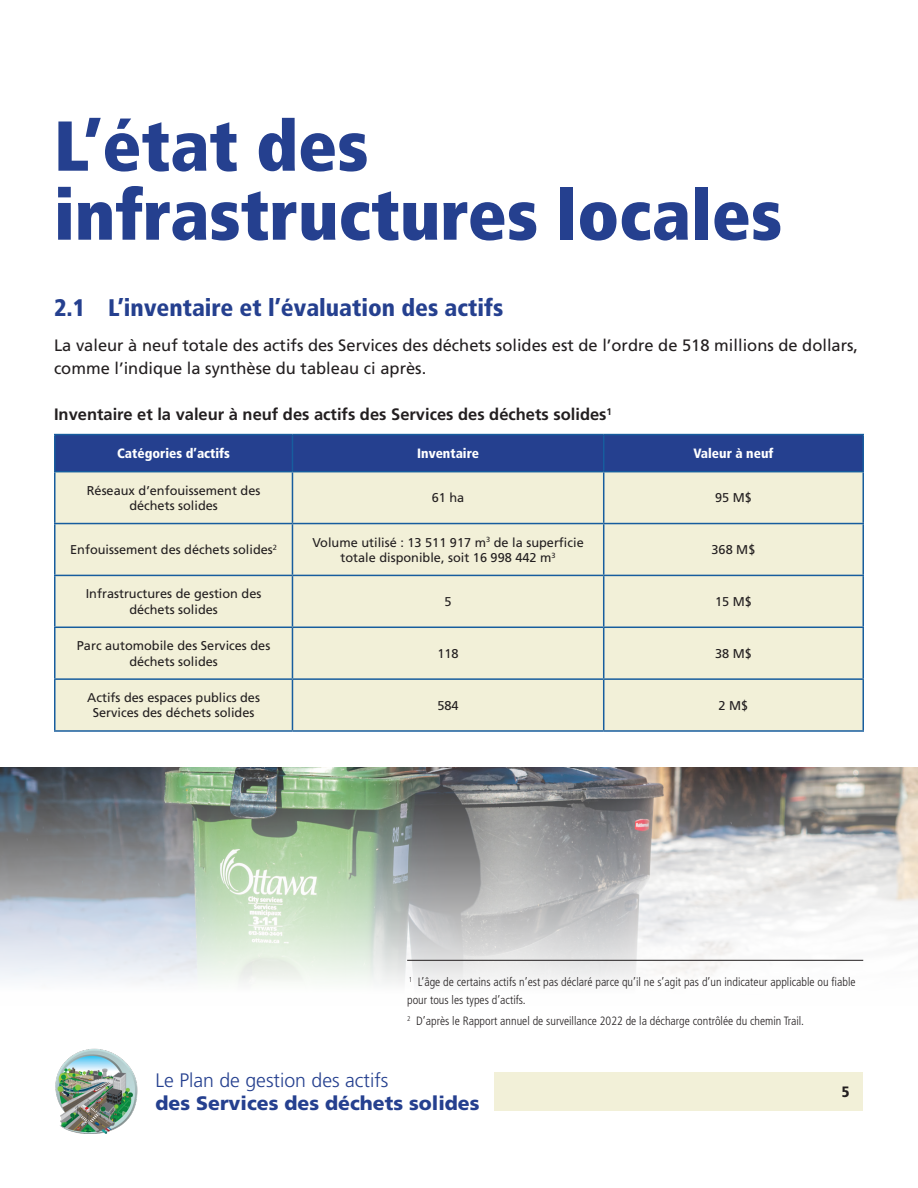
<style>
.page{position:relative;width:918px;height:1188px;background:#fff}
.page>*{position:absolute;margin:0;border:0;box-sizing:border-box;transform-origin:0 0}
.t1{font:900 condensed 70.5px/69px "Frutiger LT Std";color:#25408f}
.t2{font:900 condensed 24px "Frutiger LT Std";color:#25408f}
.t3{font:900 19.5px "Frutiger LT Std";color:#25408f}
.t4{font:300 19.5px "Frutiger LT Std";color:#25408f}
.Body{font:16.5px/22.5px "Frutiger LT Std";color:#231f20}
.t5{font:700 16.5px "Frutiger LT Std";color:#231f20}
.t6{font:900 condensed 15px "Frutiger LT Std";color:#231f20}
.Table_Heading{font:900 condensed 13.5px "Frutiger LT Std";color:#fff}
.Table_Body_-_Centered{font:12.75px/15.3px "Frutiger LT Std";color:#231f20;text-align:center}
.Footnote{font:300 condensed 12px/17.4px "Frutiger LT Std";color:#231f20}
</style>
<div class="page">
<img style="left:55px;top:1048px;width:83px;height:86px">
<div style="left:495px;top:1072px;width:368px;height:38px;background:#f2f0d8"></div>
<div style="left:56px;top:435px;width:806px;height:36px;background:#25408f"></div>
<div style="left:56px;top:472px;width:806px;height:258px;background:#f2f0d8"></div>
<hr style="left:54px;top:434px;width:238px;height:1px;background:#175d9e">
<hr style="left:54px;top:435px;width:2px;height:36px;background:#175d9e">
<hr style="left:292px;top:434px;width:312px;height:1px;background:#175d9e">
<hr style="left:292px;top:435px;width:1px;height:36px;background:#175d9e">
<hr style="left:604px;top:434px;width:260px;height:1px;background:#175d9e">
<hr style="left:603px;top:435px;width:1px;height:36px;background:#175d9e">
<hr style="left:862px;top:435px;width:2px;height:36px;background:#175d9e">
<hr style="left:54px;top:471px;width:238px;height:1px;background:#175d9e">
<hr style="left:54px;top:472px;width:2px;height:51px;background:#175d9e">
<hr style="left:292px;top:471px;width:312px;height:1px;background:#175d9e">
<hr style="left:292px;top:472px;width:1px;height:51px;background:#175d9e">
<hr style="left:604px;top:471px;width:260px;height:1px;background:#175d9e">
<hr style="left:603px;top:472px;width:1px;height:51px;background:#175d9e">
<hr style="left:862px;top:472px;width:2px;height:51px;background:#175d9e">
<hr style="left:54px;top:523px;width:238px;height:1px;background:#175d9e">
<hr style="left:54px;top:524px;width:2px;height:51px;background:#175d9e">
<hr style="left:292px;top:523px;width:312px;height:1px;background:#175d9e">
<hr style="left:292px;top:524px;width:1px;height:51px;background:#175d9e">
<hr style="left:604px;top:523px;width:260px;height:1px;background:#175d9e">
<hr style="left:603px;top:524px;width:1px;height:51px;background:#175d9e">
<hr style="left:862px;top:524px;width:2px;height:51px;background:#175d9e">
<hr style="left:54px;top:575px;width:238px;height:1px;background:#175d9e">
<hr style="left:54px;top:576px;width:2px;height:51px;background:#175d9e">
<hr style="left:292px;top:575px;width:312px;height:1px;background:#175d9e">
<hr style="left:292px;top:576px;width:1px;height:51px;background:#175d9e">
<hr style="left:604px;top:575px;width:260px;height:1px;background:#175d9e">
<hr style="left:603px;top:576px;width:1px;height:51px;background:#175d9e">
<hr style="left:862px;top:576px;width:2px;height:51px;background:#175d9e">
<hr style="left:54px;top:627px;width:238px;height:1px;background:#175d9e">
<hr style="left:54px;top:628px;width:2px;height:50px;background:#175d9e">
<hr style="left:292px;top:627px;width:312px;height:1px;background:#175d9e">
<hr style="left:292px;top:628px;width:1px;height:50px;background:#175d9e">
<hr style="left:604px;top:627px;width:260px;height:1px;background:#175d9e">
<hr style="left:603px;top:628px;width:1px;height:50px;background:#175d9e">
<hr style="left:862px;top:628px;width:2px;height:50px;background:#175d9e">
<hr style="left:54px;top:678px;width:238px;height:2px;background:#175d9e">
<hr style="left:54px;top:680px;width:2px;height:50px;background:#175d9e">
<hr style="left:292px;top:678px;width:312px;height:2px;background:#175d9e">
<hr style="left:292px;top:680px;width:1px;height:50px;background:#175d9e">
<hr style="left:604px;top:678px;width:260px;height:2px;background:#175d9e">
<hr style="left:603px;top:680px;width:1px;height:50px;background:#175d9e">
<hr style="left:862px;top:680px;width:2px;height:50px;background:#175d9e">
<hr style="left:54px;top:730px;width:238px;height:2px;background:#175d9e">
<hr style="left:292px;top:730px;width:312px;height:2px;background:#175d9e">
<hr style="left:604px;top:730px;width:260px;height:2px;background:#175d9e">
<img style="left:0;top:768px;width:918px;height:216px">
<hr style="left:407px;top:960px;width:456px;height:1px;background:#231f20">
<h1 class="t1" style="left:54px;top:111px;width:730px">L’état des infrastructures locales</h1>
<h2 class="t2" style="left:54px;top:293px;width:451px">2.1 L’inventaire et l’évaluation des actifs</h2>
<p class="Body" style="left:54px;top:334px;width:806px">La valeur à neuf totale des actifs des Services des déchets solides est de l’ordre de 518 millions de dollars, comme l’indique la synthèse du tableau ci après.</p>
<h3 class="t5" style="left:54px;top:405px;width:559px">Inventaire et la valeur à neuf des actifs des Services des déchets solides<sup>1</sup></h3>
<p class="Table_Heading" style="left:117px;top:445px;width:114px">Catégories d’actifs</p>
<p class="Table_Heading" style="left:417px;top:445px;width:63px">Inventaire</p>
<p class="Table_Heading" style="left:693px;top:445px;width:82px">Valeur à neuf</p>
<p class="Table_Body_-_Centered" style="left:87px;top:483px;width:175px">Réseaux d’enfouissement des déchets solides</p>
<p class="Table_Body_-_Centered" style="left:432px;top:490px;width:34px">61 ha</p>
<p class="Table_Body_-_Centered" style="left:715px;top:490px;width:38px">95 M$</p>
<p class="Table_Body_-_Centered" style="left:70px;top:542px;width:208px">Enfouissement des déchets solides<sup>2</sup></p>
<p class="Table_Body_-_Centered" style="left:312px;top:535px;width:273px">Volume utilisé : 13 511 917 m<sup>3</sup> de la superficie totale disponible, soit 16 998 442 m<sup>3</sup></p>
<p class="Table_Body_-_Centered" style="left:712px;top:542px;width:45px">368 M$</p>
<p class="Table_Body_-_Centered" style="left:86px;top:586px;width:177px">Infrastructures de gestion des déchets solides</p>
<p class="Table_Body_-_Centered" style="left:445px;top:594px;width:9px">5</p>
<p class="Table_Body_-_Centered" style="left:715px;top:594px;width:38px">15 M$</p>
<p class="Table_Body_-_Centered" style="left:77px;top:638px;width:195px">Parc automobile des Services des déchets solides</p>
<p class="Table_Body_-_Centered" style="left:437px;top:646px;width:23px">118</p>
<p class="Table_Body_-_Centered" style="left:715px;top:646px;width:38px">38 M$</p>
<p class="Table_Body_-_Centered" style="left:87px;top:690px;width:174px">Actifs des espaces publics des<br>Services des déchets solides</p>
<p class="Table_Body_-_Centered" style="left:437px;top:698px;width:23px">584</p>
<p class="Table_Body_-_Centered" style="left:719px;top:698px;width:31px">2 M$</p>
<p class="Footnote" style="left:407px;top:974px;width:450px"><sup>1</sup> L’âge de certains actifs n’est pas déclaré parce qu’il ne s’agit pas d’un indicateur applicable ou fiable pour tous les types d’actifs.</p>
<p class="Footnote" style="left:407px;top:1012px;width:399px"><sup>2</sup> D’après le Rapport annuel de surveillance 2022 de la décharge contrôlée du chemin Trail.</p>
<h3 class="t4" style="left:156px;top:1069px;width:234px">Le Plan de gestion des actifs</h3>
<h3 class="t3" style="left:156px;top:1091px;width:326px">des Services des déchets solides</h3>
<p class="t6" style="left:842px;top:1083px;width:9px">5</p>
</div>
